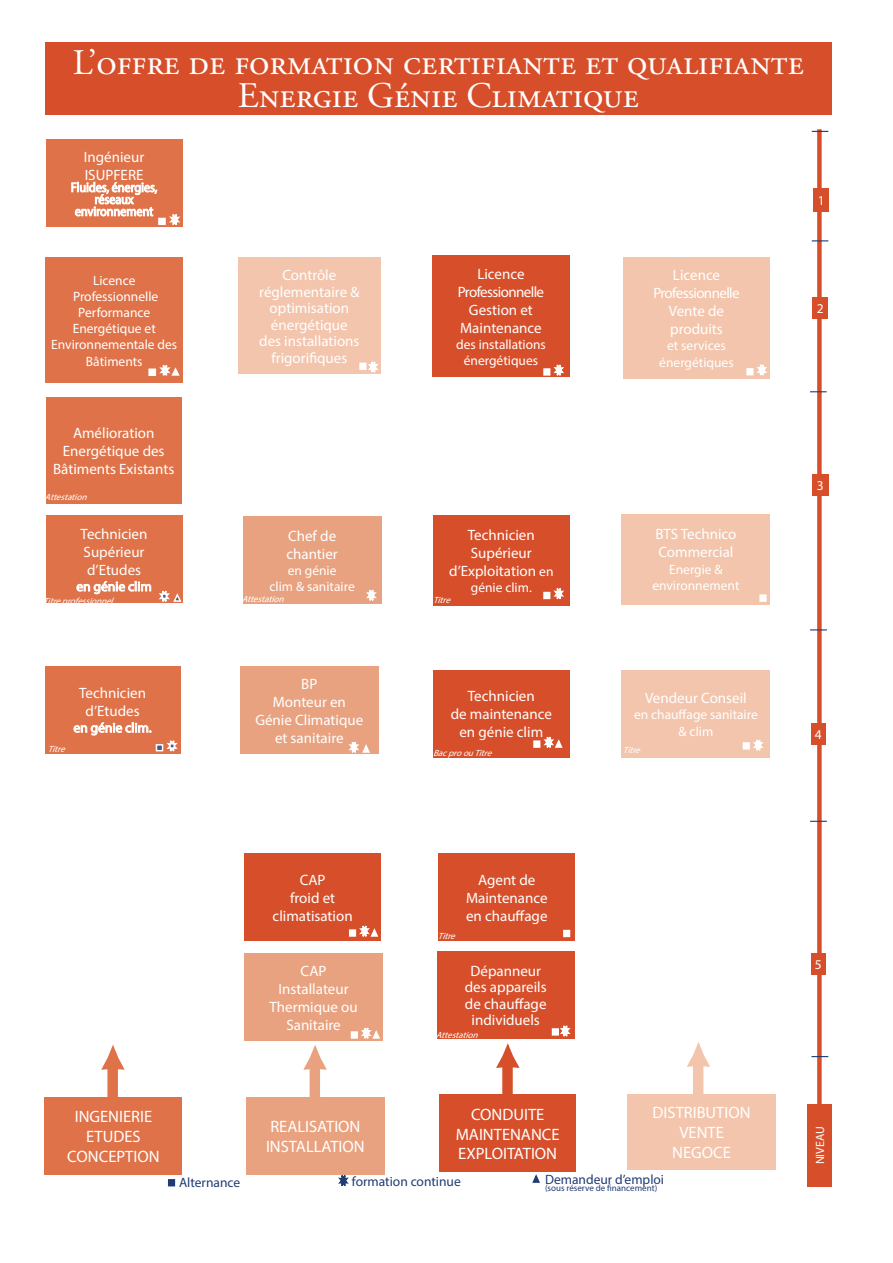
<style>
.page{position:relative;width:893px;height:1263px;background:#fff}
.page>*{position:absolute;margin:0;border:0;box-sizing:border-box;transform-origin:0 0}
.t1{font:36px/33px "Adobe Garamond Pro";color:#fff;text-align:center}
.t2{font:16.5px/19.8px "Myriad Pro";color:#fff;text-align:center}
.t3{font:15px/18px "Myriad Pro";color:#fff;text-align:center}
.t4{font:13.5px/16.2px "Myriad Pro";color:#fff;text-align:center}
.t5{font:13.5px "Myriad Pro";color:#213b74}
.t6{font:12px "Myriad Pro";color:#fff}
.t7{font:italic 9px "Myriad Pro";color:#fff}
.t8{font:9px "Myriad Pro";color:#213b74}
.s1{font-size:13.5px}
</style>
<div class="page">
<div style="left:45px;top:43px;width:787px;height:72px;background:#d74f2a"></div>
<div style="left:45px;top:1097px;width:137px;height:77px;background:#df7248"></div>
<div style="left:627px;top:1094px;width:149px;height:75px;background:#f3c5ac"></div>
<div style="left:246px;top:1097px;width:139px;height:77px;background:#e9a280"></div>
<div style="left:439px;top:1095px;width:137px;height:77px;background:#d74f2a"></div>
<div style="left:502px;top:1066px;width:11px;height:30px;background:#d74f2a;border:2px solid #d74f2a"></div>
<svg style="left:496px;top:1043px;width:24px;height:26px"></svg>
<div style="left:693px;top:1065px;width:10px;height:30px;background:#f3c5ac"></div>
<svg style="left:687px;top:1042px;width:23px;height:26px"></svg>
<div style="left:107px;top:1068px;width:11px;height:30px;background:#df7248;border:2px solid #df7248"></div>
<svg style="left:101px;top:1045px;width:24px;height:25px"></svg>
<div style="left:310px;top:1068px;width:10px;height:30px;background:#e9a280"></div>
<svg style="left:303px;top:1045px;width:24px;height:25px"></svg>
<div style="left:622px;top:670px;width:148px;height:88px;background:#f3c5ac"></div>
<div style="left:622px;top:514px;width:148px;height:90px;background:#f3c5ac"></div>
<div style="left:817px;top:129px;width:5px;height:979px;background:#d74f2a"></div>
<div style="left:807px;top:1104px;width:25px;height:82px;background:#d74f2a"></div>
<svg style="left:811px;top:1056px;width:17px;height:1px"></svg>
<svg style="left:810px;top:629px;width:17px;height:1px"></svg>
<svg style="left:810px;top:391px;width:17px;height:1px"></svg>
<div style="left:812px;top:298px;width:16px;height:21px;background:#d74f2a"></div>
<div style="left:812px;top:474px;width:16px;height:22px;background:#d74f2a"></div>
<div style="left:811px;top:723px;width:14px;height:21px;background:#d74f2a"></div>
<div style="left:811px;top:953px;width:14px;height:22px;background:#d74f2a"></div>
<div style="left:813px;top:188px;width:16px;height:23px;background:#d74f2a"></div>
<svg style="left:812px;top:240px;width:16px;height:1px"></svg>
<div style="left:168px;top:1179px;width:7px;height:7px;background:#213b74;border:2px solid #213b74"></div>
<svg style="left:336px;top:1174px;width:15px;height:12px"></svg>
<svg style="left:532px;top:1174px;width:8px;height:9px"></svg>
<div style="left:244px;top:953px;width:139px;height:88px;background:#e9a280"></div>
<svg style="left:351px;top:1031px;width:7px;height:8px"></svg>
<svg style="left:361px;top:1027px;width:19px;height:12px"></svg>
<div style="left:45px;top:666px;width:135px;height:87px;background:#df7248"></div>
<svg style="left:73px;top:722px;width:79px;height:14px"></svg>
<svg style="left:156px;top:744px;width:7px;height:7px"></svg>
<svg style="left:165px;top:740px;width:15px;height:14px"></svg>
<div style="left:46px;top:397px;width:136px;height:106px;background:#df7248"></div>
<div style="left:240px;top:666px;width:139px;height:88px;background:#e9a280"></div>
<svg style="left:348px;top:741px;width:22px;height:12px"></svg>
<div style="left:433px;top:670px;width:137px;height:88px;background:#d74f2a"></div>
<svg style="left:533px;top:740px;width:7px;height:8px"></svg>
<svg style="left:543px;top:736px;width:20px;height:12px"></svg>
<div style="left:743px;top:742px;width:7px;height:7px;background:#fff;border:2px solid #fff"></div>
<svg style="left:753px;top:739px;width:11px;height:12px"></svg>
<div style="left:438px;top:853px;width:137px;height:88px;background:#d74f2a"></div>
<div style="left:563px;top:930px;width:7px;height:7px;background:#fff;border:2px solid #fff"></div>
<div style="left:46px;top:515px;width:136px;height:88px;background:#df7248"></div>
<svg style="left:76px;top:581px;width:107px;height:22px"></svg>
<div style="left:243px;top:516px;width:139px;height:88px;background:#e9a280"></div>
<svg style="left:366px;top:589px;width:11px;height:12px"></svg>
<div style="left:433px;top:515px;width:137px;height:90px;background:#d74f2a"></div>
<div style="left:543px;top:592px;width:7px;height:7px;background:#fff;border:2px solid #fff"></div>
<svg style="left:553px;top:588px;width:11px;height:11px"></svg>
<svg style="left:759px;top:594px;width:7px;height:8px"></svg>
<div style="left:432px;top:255px;width:137px;height:122px;background:#d74f2a"></div>
<svg style="left:543px;top:368px;width:7px;height:8px"></svg>
<svg style="left:553px;top:364px;width:11px;height:12px"></svg>
<div style="left:623px;top:257px;width:147px;height:122px;background:#f3c5ac"></div>
<div style="left:746px;top:368px;width:7px;height:7px;background:#fff;border:2px solid #fff"></div>
<svg style="left:757px;top:364px;width:10px;height:12px"></svg>
<div style="left:46px;top:257px;width:137px;height:126px;background:#df7248"></div>
<svg style="left:148px;top:368px;width:8px;height:8px"></svg>
<svg style="left:159px;top:365px;width:21px;height:11px"></svg>
<div style="left:46px;top:139px;width:136px;height:88px;background:#df7248"></div>
<svg style="left:71px;top:181px;width:87px;height:36px"></svg>
<svg style="left:158px;top:218px;width:8px;height:7px"></svg>
<svg style="left:169px;top:214px;width:12px;height:11px"></svg>
<div style="left:437px;top:951px;width:137px;height:88px;background:#d74f2a"></div>
<svg style="left:558px;top:1025px;width:13px;height:12px"></svg>
<div style="left:552px;top:1028px;width:7px;height:7px;background:#fff;border:2px solid #fff"></div>
<div style="left:238px;top:257px;width:143px;height:117px;background:#f3c5ac"></div>
<div style="left:359px;top:363px;width:7px;height:7px;background:#fff;border:2px solid #fff"></div>
<svg style="left:366px;top:361px;width:13px;height:12px"></svg>
<svg style="left:810px;top:821px;width:17px;height:1px"></svg>
<svg style="left:812px;top:131px;width:16px;height:1px"></svg>
<div style="left:244px;top:853px;width:137px;height:88px;background:#d74f2a"></div>
<svg style="left:349px;top:929px;width:7px;height:8px"></svg>
<svg style="left:359px;top:925px;width:20px;height:12px"></svg>
<h1 class="t1" style="left:73px;top:48px;width:733px">L’offre de formation certifiante et qualifiante<br>Energie Génie Climatique</h1>
<p class="t3" style="left:84px;top:148px;width:62px;text-align:left">Ingénieur<br>ISUPFERE</p>
<p class="t4" style="left:818px;top:192px;width:8px">1</p>
<p class="t4" style="left:51px;top:272px;width:128px">Licence<br>Professionnelle<br>Performance<br>Energétique et<br>Environnementale des<br>Bâtiments</p>
<p class="t3" style="left:53px;top:424px;width:123px">Amélioration<br>Energétique des<br>Bâtiments Existants</p>
<p class="t7" style="left:45px;top:492px;width:47px">Attestation</p>
<p class="t3" style="left:81px;top:524px;width:68px;text-align:left">Technicien<br>Supérieur d’Etudes</p>
<p class="t4" style="left:76px;top:578px;width:77px">en génie clim</p>
<p class="t7" style="left:43px;top:595px;width:75px">Titreprofessionnel</p>
<p class="t3" style="left:259px;top:267px;width:102px;line-height:16.5px">Contrôle réglementaire &amp; optimisation énergétique des installations frigorifiques</p>
<p class="t3" style="left:286px;top:526px;width:53px;text-align:left">Chef de chantier</p>
<p class="t4" style="left:270px;top:562px;width:87px">en génie<br>clim &amp; sanitaire</p>
<p class="t7" style="left:242px;top:594px;width:47px">Attestation</p>
<p class="t3" style="left:458px;top:265px;width:88px">Licence<br>Professionnelle<br>Gestion et<br>Maintenance</p>
<p class="t4" style="left:456px;top:336px;width:91px">des installations énergétiques</p>
<p class="t3" style="left:449px;top:525px;width:106px">Technicien<br>Supérieur d’Exploitation <span class="s1">en</span></p>
<p class="t4" style="left:471px;top:579px;width:63px">génie clim.</p>
<p class="t7" style="left:433px;top:594px;width:22px">Titre</p>
<p class="t3" style="left:653px;top:266px;width:88px">Licence<br>Professionnelle<br>Vente de produits</p>
<p class="t4" style="left:659px;top:338px;width:76px">et services énergétiques</p>
<p class="t3" style="left:655px;top:525px;width:82px;text-align:left">BTS Technico<br>Commercial</p>
<p class="t4" style="left:652px;top:561px;width:89px">Energie &amp; environnement</p>
<p class="t4" style="left:817px;top:301px;width:8px">2</p>
<p class="t4" style="left:817px;top:477px;width:8px">3</p>
<p class="t7" style="left:48px;top:744px;width:22px">Titre</p>
<p class="t3" style="left:79px;top:684px;width:68px">Technicien d’Etudes</p>
<p class="t4" style="left:74px;top:719px;width:80px">en génie clim.</p>
<p class="t3" style="left:255px;top:675px;width:109px">BP<br>Monteur en<br>Génie Climatique et sanitaire</p>
<p class="t3" style="left:451px;top:687px;width:103px">Technicien<br>de maintenance en génie clim</p>
<p class="t7" style="left:433px;top:747px;width:64px">BacproouTitre</p>
<p class="t3" style="left:645px;top:689px;width:103px">Vendeur Conseil</p>
<p class="t4" style="left:634px;top:707px;width:125px">en chauffage sanitaire &amp; clim</p>
<p class="t7" style="left:623px;top:745px;width:22px">Titre</p>
<p class="t4" style="left:815px;top:726px;width:8px">4</p>
<p class="t3" style="left:273px;top:870px;width:82px">CAP<br>froid et climatisation</p>
<p class="t3" style="left:270px;top:962px;width:90px">CAP<br>Installateur<br>Thermique ou<br>Sanitaire</p>
<p class="t7" style="left:438px;top:930px;width:22px">Titre</p>
<p class="t3" style="left:466px;top:870px;width:83px">Agent de<br>Maintenance en chauffage</p>
<p class="t3" style="left:465px;top:962px;width:83px;line-height:16.5px">Dépanneur des appareils de chauffage individuels</p>
<p class="t7" style="left:436px;top:1029px;width:47px">Attestation</p>
<p class="t2" style="left:67px;top:1106px;width:94px">INGENIERIE<br>ETUDES<br>CONCEPTION</p>
<p class="t2" style="left:653px;top:1102px;width:100px">DISTRIBUTION<br>VENTE<br>NEGOCE</p>
<p class="t2" style="left:456px;top:1104px;width:105px">CONDUITE<br>MAINTENANCE<br>EXPLOITATION</p>
<p class="t2" style="left:266px;top:1116px;width:100px;text-align:left">REALISATION<br>INSTALLATION</p>
<p class="t5" style="left:179px;top:1174px;width:63px">Alternance</p>
<p class="t5" style="left:352px;top:1173px;width:110px">formation continue</p>
<p class="t5" style="left:545px;top:1171px;width:121px">Demandeur d’emploi</p>
<p class="t8" style="left:545px;top:1183px;width:114px">(sous réserve de financement)</p>
<p class="t4" style="left:815px;top:956px;width:8px">5</p>
<p class="t6" style="left:813px;top:1164px;width:40px;rotate:-90deg">NIVEAU</p>
</div>
